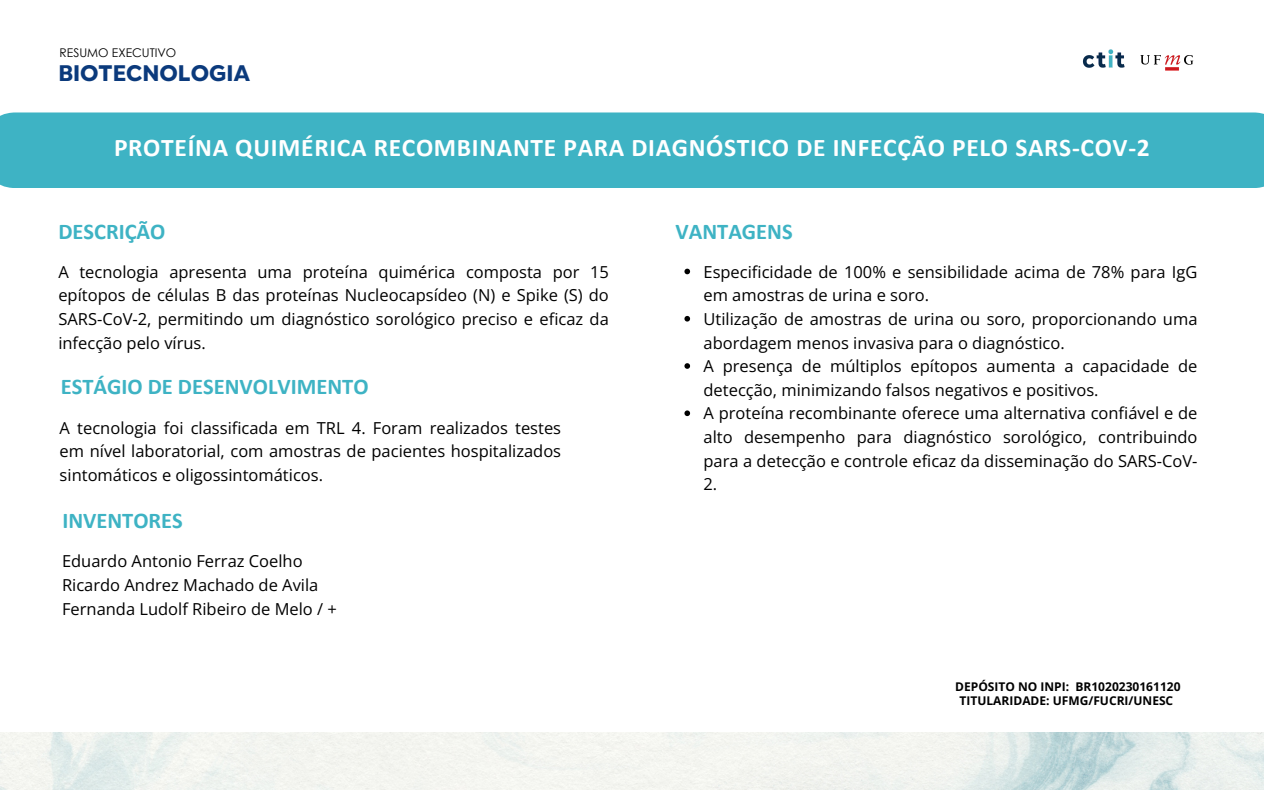
<style>
.page{position:relative;width:1264px;height:790px;background:#fff}
.page>*{position:absolute;margin:0;border:0;box-sizing:border-box;transform-origin:0 0}
.t1{font:700 25.5px "Calibri";letter-spacing:.03em;color:#fff}
.t2{font:700 22.5px "Calibri";color:#3eb3c4}
.t3{font:800 22.5px "Gogh";color:#0b3a7c}
.t4{font:16.5px/23.7px "Open Sans";color:#000}
.t5{font:700 12px "Open Sans";color:#000}
.t6{font:12px "Century Gothic";color:#000}
</style>
<div class="page">
<div style="left:0;top:112px;width:1263px;height:76px;background:#3eb3c4"></div>
<img style="left:0;top:732px;width:1263px;height:57px">
<img style="left:1082px;top:49px;width:112px;height:22px">
<svg style="left:684px;top:269px;width:6px;height:5px"></svg>
<svg style="left:684px;top:316px;width:6px;height:5px"></svg>
<svg style="left:684px;top:363px;width:6px;height:6px"></svg>
<svg style="left:684px;top:410px;width:6px;height:6px"></svg>
<p class="t6" style="left:60px;top:45px;width:118px">RESUMO EXECUTIVO</p>
<p class="t3" style="left:58px;top:58px;width:193px">BIOTECNOLOGIA</p>
<h4 class="t1" style="left:114px;top:137px;width:1037px">PROTEÍNA QUIMÉRICA RECOMBINANTE PARA DIAGNÓSTICO DE INFECÇÃO PELO SARS-COV-2</h4>
<h2 class="t2" style="left:58px;top:222px;width:109px">DESCRIÇÃO</h2>
<h3 class="t4" style="left:58px;top:259px;width:552px;text-align:justify">A tecnologia apresenta uma proteína quimérica composta por 15 epítopos de células B das proteínas Nucleocapsídeo (N) e Spike (S) do SARS-CoV-2, permitindo um diagnóstico sorológico preciso e eficaz da infecção pelo vírus.</h3>
<p class="t2" style="left:61px;top:377px;width:309px">ESTÁGIO DE DESENVOLVIMENTO</p>
<p class="t4" style="left:60px;top:415px;width:503px;text-align:justify">A tecnologia foi classificada em TRL 4. Foram realizados testes em nível laboratorial, com amostras de pacientes hospitalizados sintomáticos e oligossintomáticos.</p>
<p class="t2" style="left:62px;top:511px;width:122px">INVENTORES</p>
<p class="t4" style="left:62px;top:549px;width:276px">Eduardo Antonio Ferraz Coelho<br>Ricardo Andrez Machado de Avila<br>Fernanda Ludolf Ribeiro de Melo / +</p>
<h2 class="t2" style="left:675px;top:222px;width:119px">VANTAGENS</h2>
<h3 class="t4" style="left:703px;top:259px;width:495px">Especificidade de 100% e sensibilidade acima de 78% para IgG em amostras de urina e soro.</h3>
<h2 class="t4" style="left:703px;top:307px;width:495px">Utilização de amostras de urina ou soro, proporcionando uma abordagem menos invasiva para o diagnóstico.</h2>
<h3 class="t4" style="left:703px;top:354px;width:495px">A presença de múltiplos epítopos aumenta a capacidade de detecção, minimizando falsos negativos e positivos.</h3>
<h2 class="t4" style="left:703px;top:401px;width:495px;text-align:justify">A proteína recombinante oferece uma alternativa confiável e de alto desempenho para diagnóstico sorológico, contribuindo para a detecção e controle eficaz da disseminação do SARS-CoV-2.</h2>
<h1 class="t5" style="left:955px;top:678px;width:227px">DEPÓSITO NO INPI: BR1020230161120</h1>
<h4 class="t5" style="left:959px;top:692px;width:215px">TITULARIDADE: UFMG/FUCRI/UNESC</h4>
</div>
